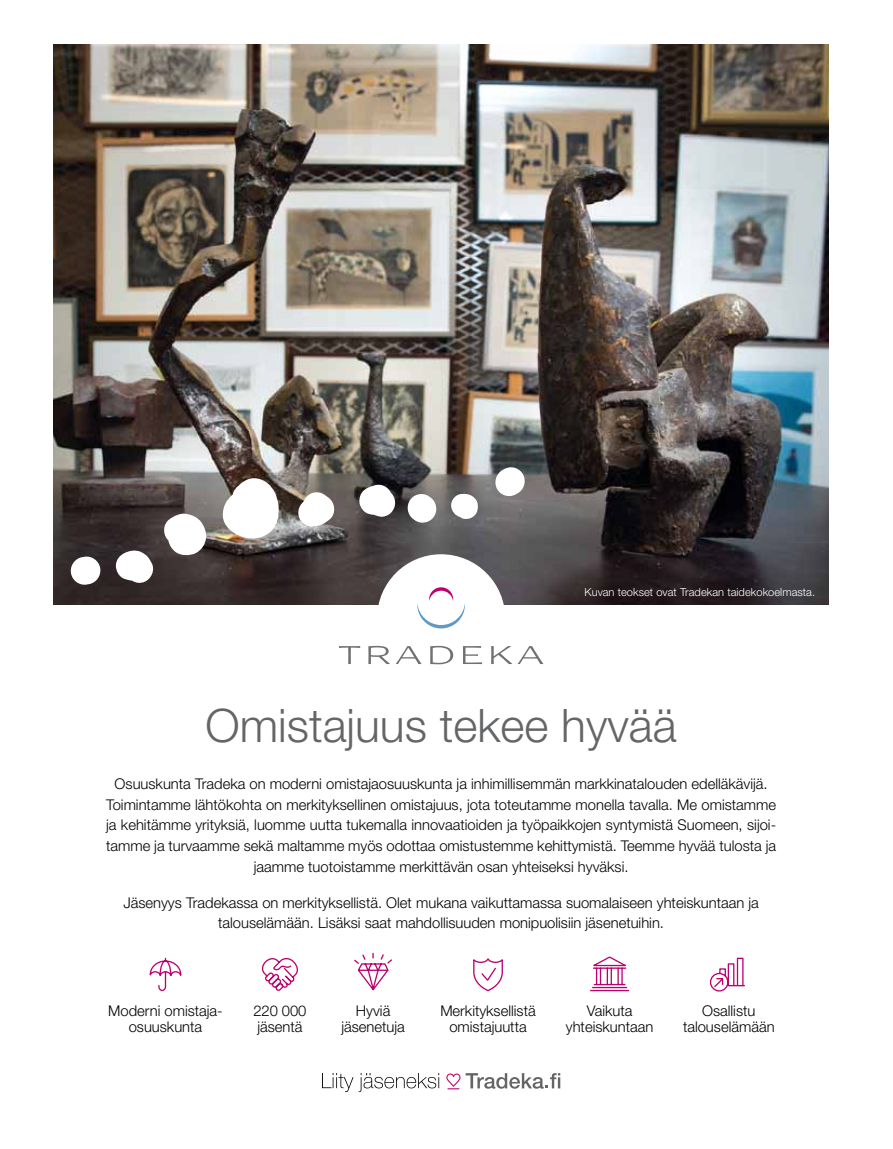
<style>
.page{position:relative;width:893px;height:1149px;background:#fff}
.page>*{position:absolute;margin:0;border:0;box-sizing:border-box;transform-origin:0 0}
.t1{font:300 46.2px "Helvetica Neue LT Std";color:#646567}
.t2{font:300 14.7px/16.6px "Helvetica Neue LT Std";color:#000;text-align:center}
.t3{font:300 11.1px "Helvetica Neue LT Std";letter-spacing:.005em;color:#fff}
</style>
<div class="page">
<img style="left:54px;top:44px;width:774px;height:560px">
<div style="left:377px;top:554px;width:128px;height:128px;background:#fff;border-radius:50%"></div>
<svg style="left:417px;top:587px;width:48px;height:41px"></svg>
<svg style="left:339px;top:646px;width:21px;height:17px"></svg>
<svg style="left:368px;top:645px;width:21px;height:18px"></svg>
<svg style="left:396px;top:646px;width:25px;height:17px"></svg>
<svg style="left:430px;top:645px;width:23px;height:19px"></svg>
<svg style="left:463px;top:646px;width:19px;height:18px"></svg>
<svg style="left:491px;top:646px;width:20px;height:17px"></svg>
<svg style="left:518px;top:646px;width:25px;height:17px"></svg>
<svg style="left:322px;top:1072px;width:31px;height:19px"></svg>
<svg style="left:360px;top:1073px;width:79px;height:18px"></svg>
<svg style="left:446px;top:1073px;width:14px;height:14px"></svg>
<svg style="left:466px;top:1073px;width:94px;height:15px"></svg>
<svg style="left:222px;top:477px;width:59px;height:62px"></svg>
<svg style="left:163px;top:512px;width:44px;height:44px"></svg>
<svg style="left:298px;top:490px;width:38px;height:37px"></svg>
<svg style="left:359px;top:484px;width:36px;height:33px"></svg>
<svg style="left:115px;top:549px;width:40px;height:34px"></svg>
<svg style="left:70px;top:555px;width:31px;height:30px"></svg>
<svg style="left:406px;top:492px;width:32px;height:32px"></svg>
<svg style="left:493px;top:465px;width:34px;height:33px"></svg>
<svg style="left:451px;top:493px;width:27px;height:27px"></svg>
<svg style="left:261px;top:958px;width:37px;height:33px"></svg>
<svg style="left:354px;top:952px;width:38px;height:39px"></svg>
<svg style="left:149px;top:957px;width:33px;height:34px"></svg>
<svg style="left:473px;top:958px;width:30px;height:33px"></svg>
<svg style="left:709px;top:957px;width:36px;height:34px"></svg>
<svg style="left:590px;top:956px;width:40px;height:35px"></svg>
<p class="t3" style="left:584px;top:584px;width:232px">Kuvan teokset ovat Tradekan taidekokoelmasta.</p>
<h1 class="t1" style="left:206px;top:697px;width:473px">Omistajuus tekee hyvää</h1>
<p class="t2" style="left:106px;top:772px;width:671px;line-height:20.7px">Osuuskunta Tradeka on moderni omistajaosuuskunta ja inhimillisemmän markkinatalouden edelläkävijä.<br>Toimintamme lähtökohta on merkityksellinen omistajuus, jota toteutamme monella tavalla. Me omistamme ja kehitämme yrityksiä, luomme uutta tukemalla innovaatioiden ja työpaikkojen syntymistä Suomeen, sijoi&shy;tamme ja turvaamme sekä maltamme myös odottaa omistustemme kehittymistä. Teemme hyvää tulosta ja jaamme tuotoistamme merkittävän osan yhteiseksi hyväksi.</p>
<p class="t2" style="left:123px;top:891px;width:637px;line-height:20.7px">Jäsenyys Tradekassa on merkityksellistä. Olet mukana vaikuttamassa suomalaiseen yhteiskuntaan ja talouselämään. Lisäksi saat mahdollisuuden monipuolisiin jäsenetuihin.</p>
<p class="t2" style="left:108px;top:1001px;width:116px">Moderni omistaja&shy;osuuskunta</p>
<p class="t2" style="left:440px;top:1001px;width:97px">Merkityksellistä omistajuutta</p>
<p class="t2" style="left:683px;top:1001px;width:93px">Osallistu talouselämään</p>
<p class="t2" style="left:253px;top:1001px;width:55px;text-align:left">220 000 jäsentä</p>
<p class="t2" style="left:341px;top:1001px;width:65px">Hyviä jäsenetuja</p>
<p class="t2" style="left:566px;top:1001px;width:89px">Vaikuta yhteiskuntaan</p>
</div>
